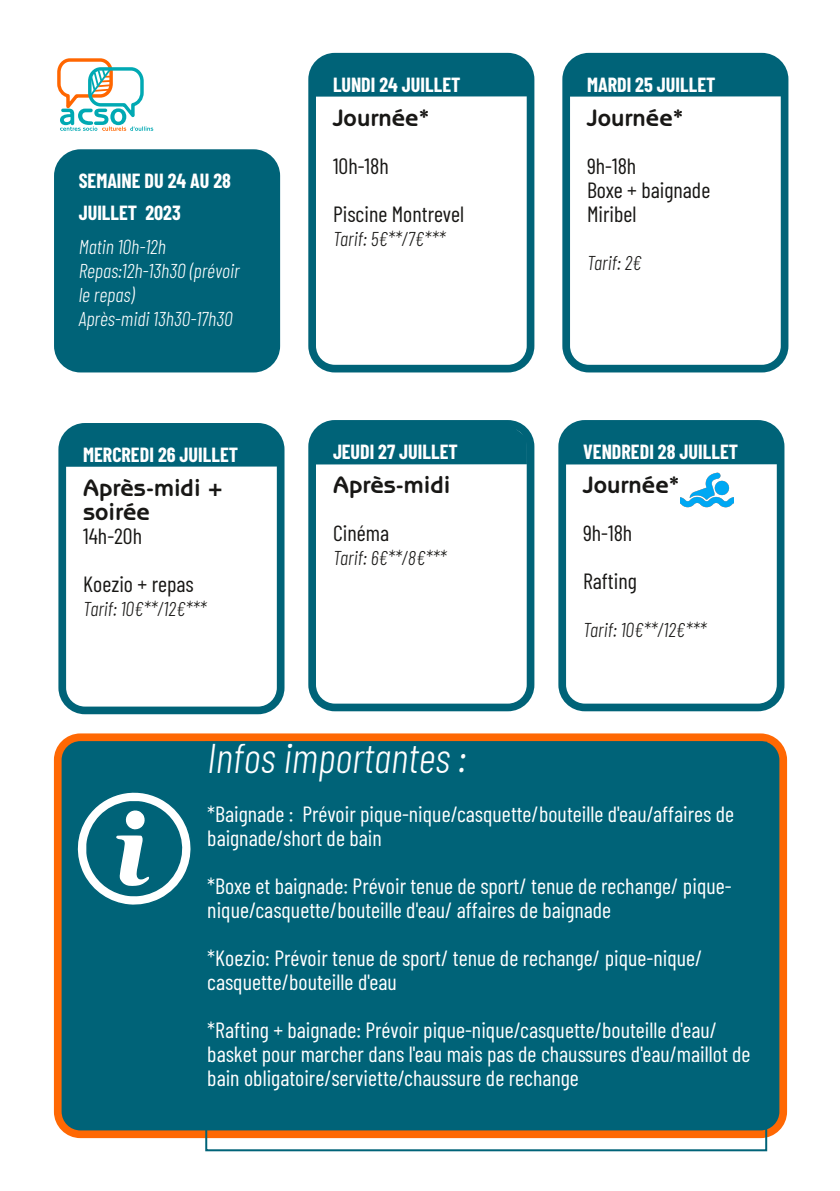
<style>
.page{position:relative;width:840px;height:1191px;background:#fff}
.page>*{position:absolute;margin:0;border:0;box-sizing:border-box;transform-origin:0 0}
.t1{font:italic 300 42px "Barlow Condensed";color:#fff}
.t2{font:700 24px/24px "Benguiat Gothic Std";color:#181715}
.t3{font:22px/24px "Barlow Condensed";color:#fff}
.t4{font:22px/48px "Barlow Condensed";color:#181715}
.t5{font:700 20px/32px "Barlow Condensed";color:#fff}
.t6{font:italic 300 20px "Barlow Condensed";color:#181715}
.t7{font:italic 300 20px/24px "Barlow Condensed";color:#fff}
</style>
<div class="page">
<div style="left:317px;top:429px;width:208px;height:35px;background:#006378"></div>
<div style="left:567px;top:429px;width:208px;height:35px;background:#006378"></div>
<div style="left:67px;top:432px;width:208px;height:35px;background:#006378"></div>
<div style="left:571px;top:62px;width:208px;height:35px;background:#006378"></div>
<div style="left:317px;top:62px;width:208px;height:35px;background:#006378"></div>
<div style="left:58px;top:737px;width:724px;height:397px;background:#006378;border-radius:23px"></div>
<div style="left:54px;top:733px;width:732px;height:405px;border:8px solid #ff6803;border-radius:23px"></div>
<svg style="left:57px;top:58px;width:96px;height:73px"></svg>
<div style="left:308px;top:53px;width:226px;height:319px;border:8px solid #006378;border-radius:23px"></div>
<div style="left:562px;top:53px;width:226px;height:319px;border:8px solid #006378;border-radius:23px"></div>
<div style="left:58px;top:423px;width:226px;height:291px;border:8px solid #006378;border-radius:23px"></div>
<div style="left:308px;top:420px;width:226px;height:291px;border:8px solid #006378;border-radius:23px"></div>
<div style="left:558px;top:420px;width:226px;height:291px;border:8px solid #006378;border-radius:23px"></div>
<svg style="left:77px;top:792px;width:114px;height:113px"></svg>
<div style="left:205px;top:741px;width:561px;height:410px;border:2px solid #006378"></div>
<div style="left:58px;top:153px;width:218px;height:216px;background:#006378;border-radius:23px"></div>
<div style="left:54px;top:149px;width:226px;height:223px;border:8px solid #006378;border-radius:23px"></div>
<img style="left:680px;top:463px;width:53px;height:45px">
<p class="t5" style="left:79px;top:164px;width:154px">SEMAINE DU 24 AU 28<br>JUILLET 2023</p>
<p class="t7" style="left:79px;top:234px;width:162px">Matin 10h-12h<br>Repas:12h-13h30 (prévoir le repas)<br>Après-midi 13h30-17h30</p>
<p class="t5" style="left:83px;top:438px;width:156px">MERCREDI 26 JUILLET</p>
<p class="t2" style="left:83px;top:479px;width:141px">Après-midi + soirée</p>
<p class="t4" style="left:83px;top:511px;width:112px">14h-20h<br>Koezio + repas</p>
<p class="t6" style="left:83px;top:596px;width:125px">Tarif: 10€**/12€***</p>
<p class="t5" style="left:333px;top:68px;width:129px">LUNDI 24 JUILLET</p>
<p class="t2" style="left:333px;top:109px;width:98px">Journée*</p>
<p class="t4" style="left:333px;top:141px;width:132px">10h-18h<br>Piscine Montrevel</p>
<p class="t6" style="left:333px;top:226px;width:114px">Tarif: 5€**/7€***</p>
<p class="t5" style="left:333px;top:435px;width:126px">JEUDI 27 JUILLET</p>
<p class="t2" style="left:333px;top:476px;width:119px">Après-midi</p>
<p class="t4" style="left:333px;top:508px;width:58px">Cinéma</p>
<p class="t6" style="left:333px;top:545px;width:115px">Tarif: 6€**/8€***</p>
<p class="t5" style="left:586px;top:68px;width:130px">MARDI 25 JUILLET</p>
<p class="t2" style="left:586px;top:109px;width:98px">Journée*</p>
<p class="t4" style="left:586px;top:153px;width:125px;line-height:24px">9h-18h<br>Boxe + baignade<br>Miribel</p>
<p class="t6" style="left:586px;top:250px;width:56px">Tarif: 2€</p>
<p class="t5" style="left:582px;top:435px;width:156px">VENDREDI 28 JUILLET</p>
<p class="t2" style="left:582px;top:476px;width:98px">Journée*</p>
<p class="t4" style="left:582px;top:508px;width:55px">9h-18h<br>Rafting</p>
<p class="t6" style="left:582px;top:617px;width:125px">Tarif: 10€**/12€***</p>
<h1 class="t1" style="left:207px;top:731px;width:260px">Infos importantes :</h1>
<p class="t3" style="left:207px;top:800px;width:528px">*Baignade : Prévoir pique-nique/casquette/bouteille d'eau/affaires de baignade/short de bain</p>
<p class="t3" style="left:207px;top:872px;width:525px">*Boxe et baignade: Prévoir tenue de sport/ tenue de rechange/ pique&shy;nique/casquette/bouteille d'eau/ affaires de baignade</p>
<p class="t3" style="left:207px;top:944px;width:496px">*Koezio: Prévoir tenue de sport/ tenue de rechange/ pique-nique/ casquette/bouteille d'eau</p>
<p class="t3" style="left:207px;top:1016px;width:544px">*Rafting + baignade: Prévoir pique-nique/casquette/bouteille d'eau/ basket pour marcher dans l'eau mais pas de chaussures d'eau/maillot de bain obligatoire/serviette/chaussure de rechange</p>
</div>
